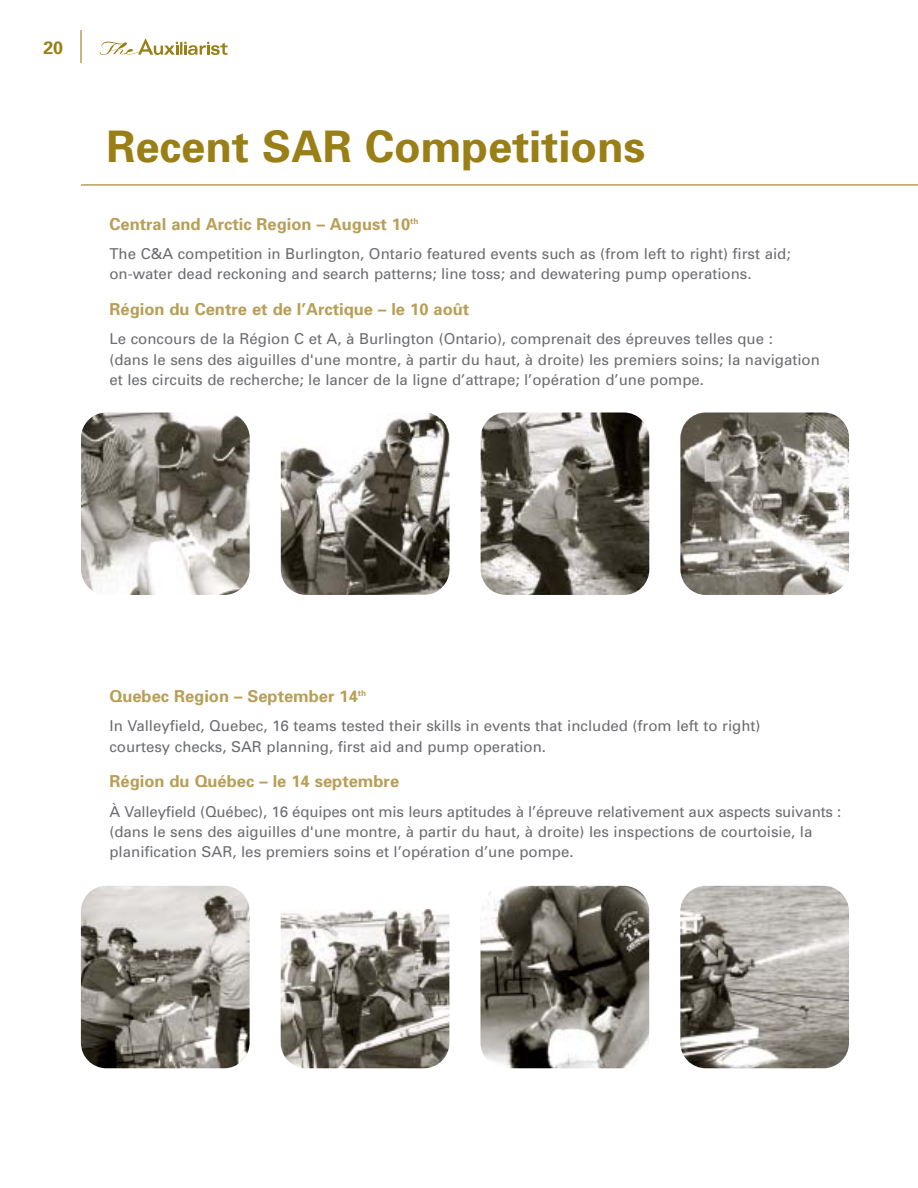
<style>
.page{position:relative;width:918px;height:1188px;background:#fff}
.page>*{position:absolute;margin:0;border:0;box-sizing:border-box;transform-origin:0 0}
.t1{font:700 43.5px "Univers";color:#9a7e16}
.t2{font:700 17.85px "Univers";color:#9a7e16}
.t3{font:700 16.5px "Univers";color:#b89f56}
.t4{font:15px/20.2px "Univers";color:#6c6d70}
</style>
<div class="page">
<svg style="left:100px;top:38px;width:128px;height:17px"></svg>
<hr style="left:80px;top:30px;width:2px;height:33px;background:#b89f56">
<img style="left:81px;top:412px;width:169px;height:183px;border-radius:26px">
<img style="left:281px;top:412px;width:168px;height:183px;border-radius:26px">
<img style="left:481px;top:412px;width:168px;height:183px;border-radius:26px">
<img style="left:680px;top:412px;width:169px;height:183px;border-radius:26px">
<img style="left:81px;top:886px;width:169px;height:182px;border-radius:26px">
<img style="left:281px;top:910px;width:168px;height:158px">
<img style="left:481px;top:886px;width:168px;height:182px;border-radius:26px">
<img style="left:680px;top:886px;width:169px;height:182px;border-radius:26px">
<hr style="left:81px;top:184px;width:837px;height:2px;background:#b89f56">
<p class="t2" style="left:43px;top:41px;width:21px">20</p>
<h1 class="t1" style="left:106px;top:131px;width:540px">Recent SAR Competitions</h1>
<p class="t3" style="left:110px;top:218px;width:310px">Central and Arctic Region – August 10<sup>th</sup></p>
<p class="t4" style="left:110px;top:245px;width:683px">The C&amp;A competition in Burlington, Ontario featured events such as (from left to right) first aid; on-water dead reckoning and search patterns; line toss; and dewatering pump operations.</p>
<p class="t3" style="left:110px;top:303px;width:361px">Région du Centre et de l’Arctique – le 10 août</p>
<p class="t4" style="left:110px;top:330px;width:712px">Le concours de la Région C et A, à Burlington (Ontario), comprenait des épreuves telles que :<br>(dans le sens des aiguilles d'une montre, à partir du haut, à droite) les premiers soins; la navigation et les circuits de recherche; le lancer de la ligne d’attrape; l’opération d’une pompe.</p>
<p class="t3" style="left:110px;top:690px;width:258px">Quebec Region – September 14<sup>th</sup></p>
<p class="t4" style="left:110px;top:717px;width:653px">In Valleyfield, Quebec, 16 teams tested their skills in events that included (from left to right) courtesy checks, SAR planning, first aid and pump operation.</p>
<p class="t3" style="left:110px;top:775px;width:291px">Région du Québec – le 14 septembre</p>
<p class="t4" style="left:110px;top:803px;width:733px">À Valleyfield (Québec), 16 équipes ont mis leurs aptitudes à l’épreuve relativement aux aspects suivants : (dans le sens des aiguilles d'une montre, à partir du haut, à droite) les inspections de courtoisie, la planification SAR, les premiers soins et l’opération d’une pompe.</p>
</div>
